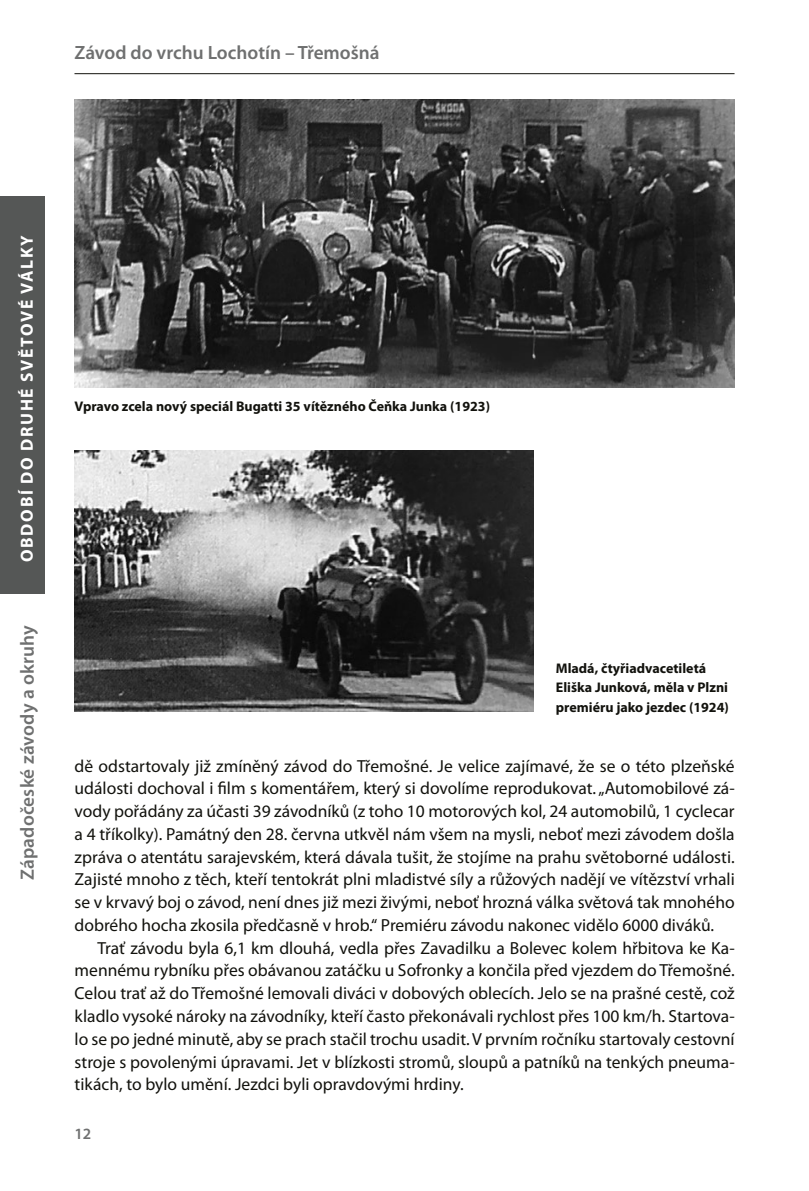
<style>
.page{position:relative;width:809px;height:1191px;background:#fff}
.page>*{position:absolute;margin:0;border:0;box-sizing:border-box;transform-origin:0 0}
.t1{font:600 19.25px "Myriad Pro";color:#6f7070}
.TEXT_ZAKLAD{font:17.5px/22.8px "Myriad Pro";color:#12120d;text-align:justify}
.t2{font:700 17.5px "Myriad Pro";letter-spacing:.095em;color:#fff}
.t3{font:600 15.75px "Myriad Pro";color:#6f7070}
.POPISEK{font:700 14px/19.2px "Myriad Pro";color:#12120d}
</style>
<div class="page">
<hr style="left:74px;top:73px;width:660px;height:1px;background:#12120d">
<div style="left:0;top:196px;width:45px;height:397px;background:#555756"></div>
<img style="left:74px;top:450px;width:459px;height:261px">
<img style="left:74px;top:99px;width:660px;height:288px">
<p class="t1" style="left:74px;top:40px;width:307px">Závod do vrchu Lochotín – Třemošná</p>
<p class="t2" style="left:16px;top:562px;width:328px;rotate:-90deg">OBDOBÍ DO DRUHÉ SVĚTOVÉ VÁLKY</p>
<p class="t1" style="left:15px;top:880px;width:257px;rotate:-90deg">Západočeské závody a okruhy</p>
<p class="POPISEK" style="left:74px;top:396px;width:417px">Vpravo zcela nový speciál Bugatti 35 vítězného Čeňka Junka (1923)</p>
<p class="POPISEK" style="left:556px;top:658px;width:174px">Mladá, čtyřiadvacetiletá<br>Eliška Junková, měla v Plzni premiéru jako jezdec (1924)</p>
<p class="TEXT_ZAKLAD" style="left:75px;top:754px;width:661px">dě odstartovaly již zmíněný závod do Třemošné. Je velice zajímavé, že se o této plzeňské události dochoval i film s komentářem, který si dovolíme reprodukovat. „Automobilové zá&shy;vody pořádány za účasti 39 závodníků (z toho 10 motorových kol, 24 automobilů, 1 cyclecar a 4 tříkolky). Památný den 28. června utkvěl nám všem na mysli, neboť mezi závodem došla zpráva o atentátu sarajevském, která dávala tušit, že stojíme na prahu světoborné události.<br>Zajisté mnoho z těch, kteří tentokrát plni mladistvé síly a růžových nadějí ve vítězství vrhali se v krvavý boj o závod, není dnes již mezi živými, neboť hrozná válka světová tak mnohého dobrého hocha zkosila předčasně v hrob.“ Premiéru závodu nakonec vidělo 6000 diváků.</p>
<p class="TEXT_ZAKLAD" style="left:75px;top:936px;width:661px;text-indent:23px">Trať závodu byla 6,1 km dlouhá, vedla přes Zavadilku a Bolevec kolem hřbitova ke Ka&shy;mennému rybníku přes obávanou zatáčku u Sofronky a končila před vjezdem do Třemošné.<br>Celou trať až do Třemošné lemovali diváci v dobových oblecích. Jelo se na prašné cestě, což kladlo vysoké nároky na závodníky, kteří často překonávali rychlost přes 100 km/h. Startova&shy;lo se po jedné minutě, aby se prach stačil trochu usadit. V prvním ročníku startovaly cestovní stroje s povolenými úpravami. Jet v blízkosti stromů, sloupů a patníků na tenkých pneuma&shy;tikách, to bylo umění. Jezdci byli opravdovými hrdiny.</p>
<p class="t3" style="left:74px;top:1123px;width:18px">12</p>
</div>
